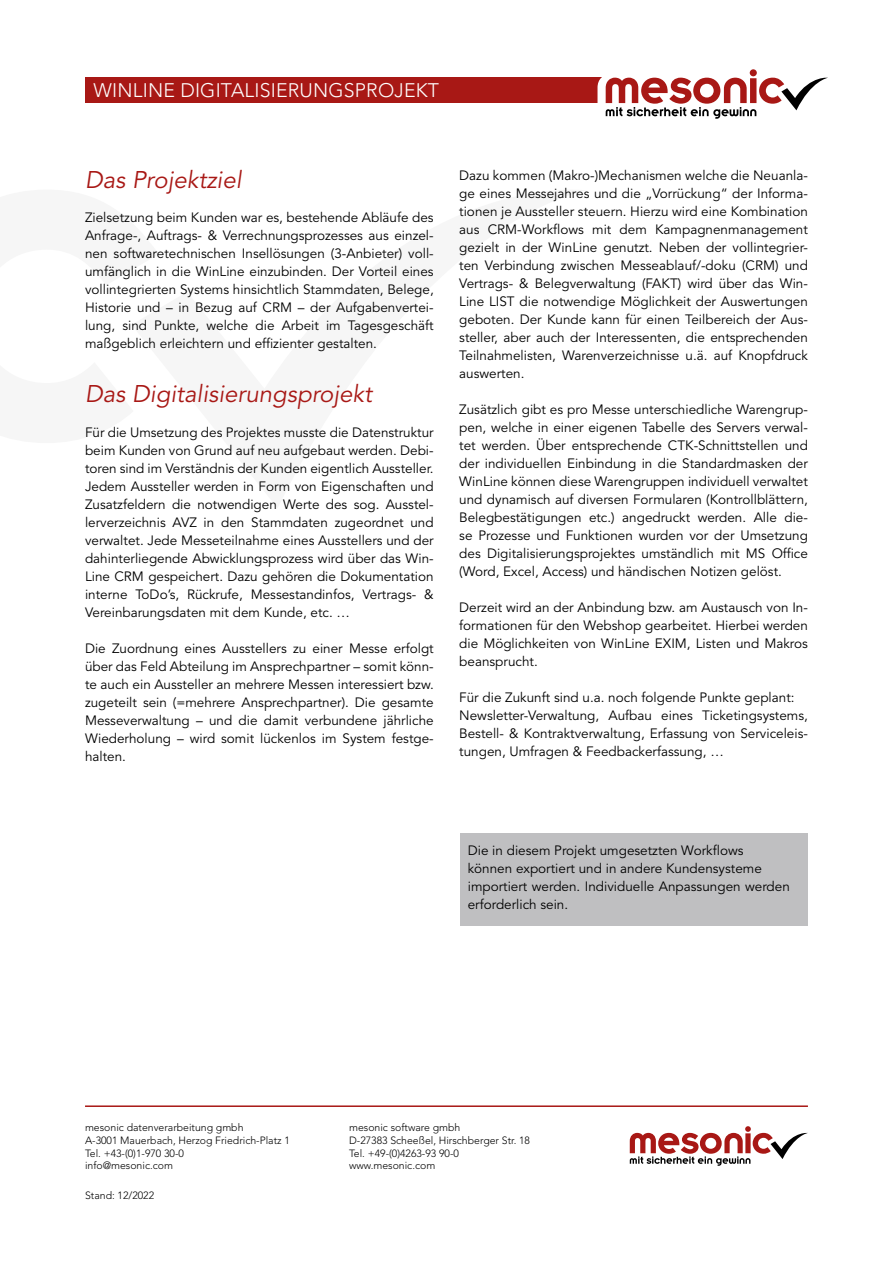
<style>
.page{position:relative;width:893px;height:1263px;background:#fff}
.page>*{position:absolute;margin:0;border:0;box-sizing:border-box;transform-origin:0 0}
.t1{font:italic 24px "Avenir LT Pro";color:#a81815}
.t2{font:300 19.5px "Avenir LT Pro";letter-spacing:.01em;color:#fff}
.t3{font:13.5px/18px "Avenir LT Pro";color:#000;text-align:justify}
.t4{font:300 10.5px/12.6px "Avenir LT Pro";color:#000}
</style>
<div class="page">
<div style="left:460px;top:833px;width:347px;height:92px;background:#bfbfc1"></div>
<div style="left:85px;top:78px;width:518px;height:25px;background:#a81815"></div>
<svg style="left:597px;top:69px;width:231px;height:50px"></svg>
<hr style="left:85px;top:1105px;width:723px;height:2px;background:#a81815">
<svg style="left:630px;top:1126px;width:178px;height:40px"></svg>
<h2 class="t2" style="left:94px;top:79px;width:347px">WINLINE DIGITALISIERUNGSPROJEKT</h2>
<h1 class="t1" style="left:85px;top:166px;width:158px">Das Projektziel</h1>
<p class="t3" style="left:85px;top:209px;width:350px">Zielsetzung beim Kunden war es, bestehende Abläufe des Anfrage-, Auftrags- &amp; Verrechnungsprozesses aus einzel&shy;nen softwaretechnischen Insellösungen (3-Anbieter) voll&shy;umfänglich in die WinLine einzubinden. Der Vorteil eines vollintegrierten Systems hinsichtlich Stammdaten, Belege, Historie und – in Bezug auf CRM – der Aufgabenvertei&shy;lung, sind Punkte, welche die Arbeit im Tagesgeschäft maßgeblich erleichtern und effizienter gestalten.</p>
<h1 class="t1" style="left:85px;top:380px;width:289px">Das Digitalisierungsprojekt</h1>
<p class="t3" style="left:85px;top:423px;width:350px">Für die Umsetzung des Projektes musste die Datenstruktur beim Kunden von Grund auf neu aufgebaut werden. Debi&shy;toren sind im Verständnis der Kunden eigentlich Aussteller.<br>Jedem Aussteller werden in Form von Eigenschaften und Zusatzfeldern die notwendigen Werte des sog. Ausstel&shy;lerverzeichnis AVZ in den Stammdaten zugeordnet und verwaltet. Jede Messeteilnahme eines Ausstellers und der dahinterliegende Abwicklungsprozess wird über das Win-Line CRM gespeichert. Dazu gehören die Dokumentation interne ToDo’s, Rückrufe, Messestandinfos, Vertrags- &amp; Vereinbarungsdaten mit dem Kunde, etc. …</p>
<p class="t3" style="left:85px;top:639px;width:350px">Die Zuordnung eines Ausstellers zu einer Messe erfolgt über das Feld Abteilung im Ansprechpartner – somit könn&shy;te auch ein Aussteller an mehrere Messen interessiert bzw. zugeteilt sein (=mehrere Ansprechpartner). Die gesamte Messeverwaltung – und die damit verbundene jährliche Wiederholung – wird somit lückenlos im System festge&shy;halten.</p>
<p class="t3" style="left:459px;top:167px;width:350px">Dazu kommen (Makro-)Mechanismen welche die Neuanla&shy;ge eines Messejahres und die „Vorrückung“ der Informa&shy;tionen je Aussteller steuern. Hierzu wird eine Kombination aus CRM-Workflows mit dem Kampagnenmanagement gezielt in der WinLine genutzt. Neben der vollintegrier&shy;ten Verbindung zwischen Messeablauf/-doku (CRM) und Vertrags- &amp; Belegverwaltung (FAKT) wird über das Win-Line LIST die notwendige Möglichkeit der Auswertungen geboten. Der Kunde kann für einen Teilbereich der Aus&shy;steller, aber auch der Interessenten, die entsprechenden Teilnahmelisten, Warenverzeichnisse u.ä. auf Knopfdruck auswerten.</p>
<p class="t3" style="left:459px;top:401px;width:350px">Zusätzlich gibt es pro Messe unterschiedliche Warengrup&shy;pen, welche in einer eigenen Tabelle des Servers verwal&shy;tet werden. Über entsprechende CTK-Schnittstellen und der individuellen Einbindung in die Standardmasken der WinLine können diese Warengruppen individuell verwaltet und dynamisch auf diversen Formularen (Kontrollblättern, Belegbestätigungen etc.) angedruckt werden. Alle die&shy;se Prozesse und Funktionen wurden vor der Umsetzung des Digitalisierungsprojektes umständlich mit MS Office (Word, Excel, Access) und händischen Notizen gelöst.</p>
<p class="t3" style="left:459px;top:599px;width:350px">Derzeit wird an der Anbindung bzw. am Austausch von In&shy;formationen für den Webshop gearbeitet. Hierbei werden die Möglichkeiten von WinLine EXIM, Listen und Makros beansprucht.</p>
<p class="t3" style="left:459px;top:689px;width:350px;text-align:left">Für die Zukunft sind u.a. noch folgende Punkte geplant:<br>Newsletter-Verwaltung, Aufbau eines Ticketingsystems, Bestell- &amp; Kontraktverwaltung, Erfassung von Serviceleis&shy;tungen, Umfragen &amp; Feedbackerfassung, …</p>
<p class="t3" style="left:468px;top:842px;width:324px;text-align:left">Die in diesem Projekt umgesetzten Workflows können exportiert und in andere Kundensysteme importiert werden. Individuelle Anpassungen werden erforderlich sein.</p>
<p class="t4" style="left:85px;top:1121px;width:206px">mesonic datenverarbeitung gmbh<br>A-3001 Mauerbach, Herzog Friedrich-Platz 1<br>Tel. +43-(0)1-970 30-0<br>info@mesonic.com</p>
<p class="t4" style="left:349px;top:1121px;width:182px">mesonic software gmbh<br>D-27383 Scheeßel, Hirschberger Str. 18<br>Tel. +49-(0)4263-93 90-0 www.mesonic.com</p>
<p class="t4" style="left:85px;top:1188px;width:71px">Stand: 12/2022</p>
</div>
